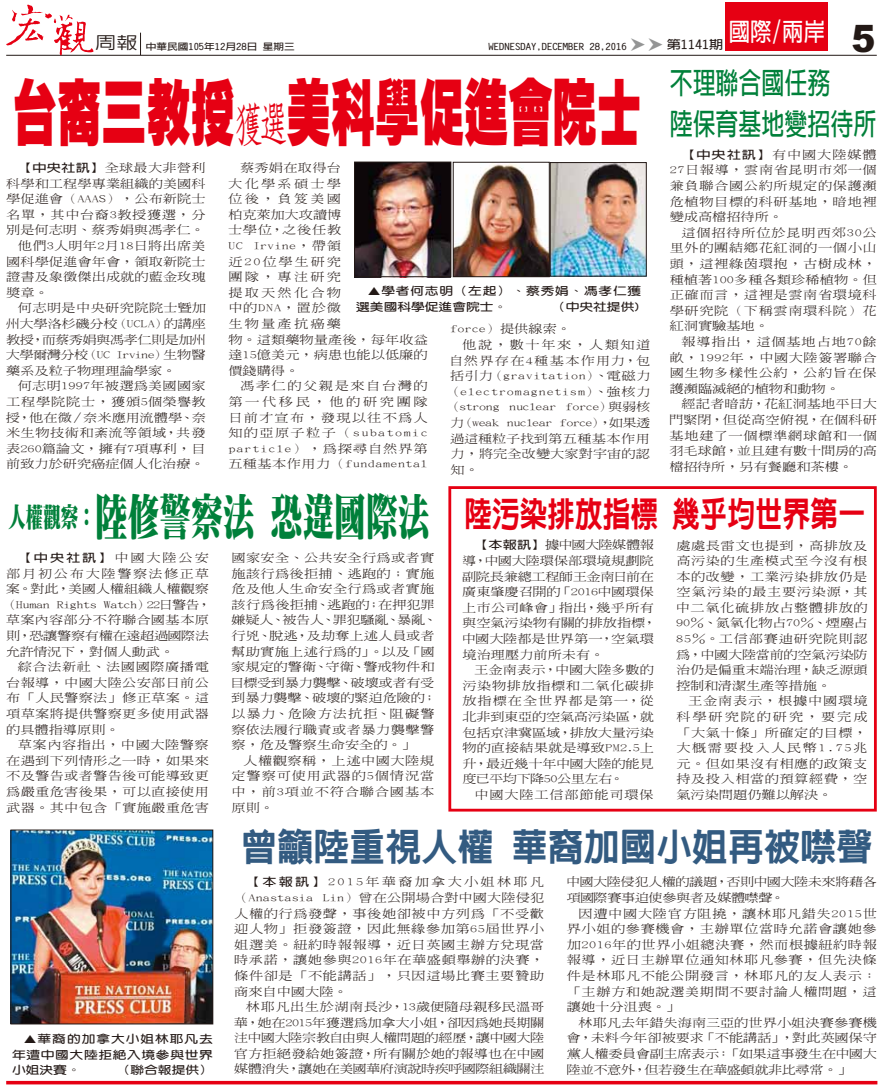
<style>
.page{position:relative;width:883px;height:1088px;background:#fff}
.page>*{position:absolute;margin:0;border:0;box-sizing:border-box;transform-origin:0 0}
.t1{font:70.88px "AR Hei B5 Ultra E Ten B5 H";color:#e60013;scale:.63 1}
.t2{font:48.38px "AR Ming B5 Ultra E Ten B5 H";color:#00803a;scale:.66 1}
.t3{font:37.75px "AR Hei B5 Heavy E Ten B5 H";color:#335b81;scale:.95 1}
.t4{font:34.62px "AR Hei B5 Heavy E Ten B5 H";color:#e60013;scale:.8 1}
.t5{font:29.5px/40.4px "AR Hei B5 Bold E Ten B5 H";color:#00803a;scale:.78 1}
.t6{font:12px "AR Hei B5 Bold E Ten B5 H";color:#231916;scale:1.18 1}
.t7{font:11.38px/15.6px "AR Ming B5 Light E Ten B5 H";letter-spacing:.01em;color:#231916;text-align:justify;scale:1.25 1}
.t8{font:11.38px/15.6px "AR Ming B5 Light E Ten B5 H";letter-spacing:.045em;color:#231916;scale:1.25 1}
.t9{font:11.38px/15.6px "AR Ming B5 Light E Ten B5 H";letter-spacing:-.01em;color:#231916;scale:1.25 1}
.t10{font:11.38px "AR Ming B5 Light E Ten B5 H";letter-spacing:-.04em;color:#231916;scale:1.25 1}
.t11{font:11.38px/15.6px "AR Ming B5 Light E Ten B5 H";letter-spacing:-.03em;color:#231916;scale:1.25 1}
.t12{font:11.38px "AR Ming B5 Light E Ten B5 H";letter-spacing:.055em;color:#231916;scale:1.25 1}
.t13{font:11.38px "AR Ming B5 Light E Ten B5 H";letter-spacing:-.02em;color:#231916;scale:1.25 1}
.t14{font:11.38px "AR Ming B5 Light E Ten B5 H";letter-spacing:.035em;color:#231916;scale:1.25 1}
.t15{font:11.38px "AR Ming B5 Light E Ten B5 H";letter-spacing:-.035em;color:#231916;scale:1.25 1}
.t16{font:11.38px "AR Ming B5 Light E Ten B5 H";letter-spacing:.03em;color:#231916;scale:1.25 1}
.t17{font:11.38px "AR Ming B5 Light E Ten B5 H";letter-spacing:.09em;color:#231916;scale:1.25 1}
.t18{font:11.38px "AR Ming B5 Light E Ten B5 H";letter-spacing:.115em;color:#231916;scale:1.25 1}
.t19{font:11.38px "AR Hei B5 Bold E Ten B5 H";color:#231916;scale:1.25 1}
.t20{font:11.38px "AR Ming B5 Light E Ten B5 H";letter-spacing:.06em;color:#231916;scale:1.25 1}
.t21{font:11px/15.5px "AR Yuan B5 Bold E Ten B5 H";letter-spacing:.045em;color:#231916;text-align:justify;scale:1.25 1}
.t22{font:9px "AR Hei B5 Bold E Ten B5 H";color:#231916;scale:1.18 1}
.s1{font-family:"AR Fang Song B5 Bold E Ten B5 H";font-size:46.88px}
.s2{font-family:"AR Hei B5 Bold E Ten B5 H"}
.s3{font-family:"Arial";font-weight:900;font-size:37.88px}
.s4{font-family:"AR Ming B5 Light E Ten B5 H"}
</style>
<div class="page">
<svg style="left:140px;top:33px;width:1px;height:22px"></svg>
<div style="left:725px;top:3px;width:102px;height:48px;background:#e60013"></div>
<hr style="left:6px;top:55px;width:870px;height:1px;background:#231916">
<svg style="left:6px;top:5px;width:87px;height:50px"></svg>
<div style="left:448px;top:486px;width:428px;height:325px;border:3px solid #e60013"></div>
<hr style="left:6px;top:1081px;width:871px;height:3px;background:#e60013">
<img style="left:354px;top:164px;width:97px;height:114px">
<div style="left:354px;top:162px;width:97px;height:115px;border:1px solid #231916"></div>
<img style="left:455px;top:162px;width:191px;height:115px">
<div style="left:453px;top:162px;width:96px;height:115px;border:1px solid #231916"></div>
<div style="left:550px;top:162px;width:96px;height:114px;border:1px solid #231916"></div>
<img style="left:13px;top:832px;width:198px;height:190px">
<div style="left:11px;top:830px;width:202px;height:194px;border:1px solid #231916"></div>
<p class="t22" style="left:95px;top:43px;width:171px"><sup>周報</sup> 中華民國105年12月28日 星期三</p>
<p class="t22" style="left:488px;top:43px;width:119px">WEDNESDAY,DECEMBER 28,2016</p>
<h1 class="t1" style="left:13px;top:85px;width:999px">台裔三教授<span class="s1">獲選</span>美科學促進會院士</h1>
<p class="t7" style="left:18px;top:161px;width:152px"><span class="s2">【中央社訊】</span>全球最大非營利</p>
<p class="t7" style="left:6px;top:177px;width:161px">科學和工程學專業組織的美國科</p>
<p class="t7" style="left:6px;top:193px;width:161px">學促進會（AAAS），公布新院士</p>
<p class="t8" style="left:6px;top:208px;width:161px">名單，其中台裔3教授獲選，分</p>
<p class="t7" style="left:6px;top:224px;width:160px">別是何志明、蔡秀娟與馮孝仁。</p>
<p class="t7" style="left:18px;top:239px;width:152px">他們3人明年2月18日將出席美</p>
<p class="t7" style="left:6px;top:255px;width:161px">國科學促進會年會，領取新院士</p>
<p class="t7" style="left:6px;top:271px;width:161px">證書及象徵傑出成就的藍金玫瑰</p>
<p class="t7" style="left:6px;top:286px;width:36px">獎章。</p>
<p class="t7" style="left:18px;top:302px;width:152px">何志明是中央研究院院士暨加</p>
<p class="t9" style="left:6px;top:317px;width:161px">州大學洛杉磯分校（UCLA）的講座</p>
<p class="t15" style="left:6px;top:335px;width:161px">教授，而蔡秀娟與馮孝仁則是加州</p>
<p class="t10" style="left:6px;top:351px;width:161px">大學爾灣分校（UC Irvine）生物醫</p>
<p class="t7" style="left:6px;top:364px;width:138px">藥系及粒子物理理論學家。</p>
<p class="t7" style="left:18px;top:380px;width:152px">何志明1997年被選為美國國家</p>
<p class="t12" style="left:6px;top:397px;width:161px">工程學院院士，獲頒5個榮譽教</p>
<p class="t7" style="left:6px;top:411px;width:161px">授，他在微／奈米應用流體學、奈</p>
<p class="t16" style="left:6px;top:429px;width:161px">米生物技術和紊流等領域，共發</p>
<p class="t7" style="left:6px;top:442px;width:161px">表260篇論文，擁有7項專利，目</p>
<p class="t7" style="left:6px;top:458px;width:160px">前致力於研究癌症個人化治療。</p>
<p class="t8" style="left:228px;top:162px;width:161px;text-indent:12px">蔡秀娟在取得台<br>大化學系碩士學<br>位後，負笈美國<br>柏克萊加大攻讀博<br>士學位，之後任教<br>UC Irvine，帶領<br>近20位學生研究<br>團隊，專注研究<br>提取天然化合物<br>中的DNA，置於微<br>生物量產抗癌藥<br>物。這類藥物量產後，每年收益達15億美元，病患也能以低廉的價錢購得。</p>
<p class="t7" style="left:228px;top:380px;width:161px;text-indent:12px">馮孝仁的父親是來自台灣的第一代移民，他的研究團隊日前才宣布，發現以往不為人知的亞原子粒子（subatomic particle），為探尋自然界第五種基本作用力（fundamental</p>
<p class="t21" style="left:356px;top:285px;width:229px;text-indent:25px">學者何志明（左起）、蔡秀娟、馮孝仁獲選美國科學促進會院士。</p>
<p class="t21" style="left:552px;top:300px;width:73px">（中央社提供)</p>
<p class="t7" style="left:450px;top:323px;width:98px">force）提供線索。</p>
<p class="t18" style="left:462px;top:340px;width:152px">他說，數十年來，人類知道</p>
<p class="t17" style="left:449px;top:356px;width:162px">自然界存在4種基本作用力，包</p>
<p class="t14" style="left:450px;top:372px;width:162px">括引力（gravitation）、電磁力</p>
<p class="t12" style="left:446px;top:387px;width:165px">（electromagnetism）、強核力</p>
<p class="t13" style="left:446px;top:403px;width:164px">（strong nuclear force）與弱核</p>
<p class="t10" style="left:450px;top:418px;width:162px">力（weak nuclear force），如果透</p>
<p class="t7" style="left:450px;top:432px;width:161px">過這種粒子找到第五種基本作用</p>
<p class="t7" style="left:450px;top:448px;width:161px">力，將完全改變大家對宇宙的認</p>
<p class="t7" style="left:450px;top:463px;width:24px">知。</p>
<p class="t6" style="left:666px;top:40px;width:178px">第1141期<sup>國際/兩岸</sup> <span class="s3">5</span></p>
<h3 class="t5" style="left:669px;top:67px;width:266px">不理聯合國任務<br>陸保育基地變招待所</h3>
<p class="t7" style="left:669px;top:148px;width:167px;text-indent:12px"><span class="s2">【中央社訊】</span>有中國大陸媒體27日報導，雲南省昆明市郊一個兼負聯合國公約所規定的保護瀕危植物目標的科研基地，暗地裡變成高檔招待所。</p>
<p class="t7" style="left:669px;top:226px;width:167px;text-indent:12px">這個招待所位於昆明西郊30公里外的團結鄉花紅洞的一個小山頭，這裡綠茵環抱，古樹成林，種植著100多種各類珍稀植物。但正確而言，這裡是雲南省環境科學研究院（下稱雲南環科院）花紅洞實驗基地。</p>
<p class="t7" style="left:669px;top:335px;width:167px;text-indent:12px">報導指出，這個基地占地70餘畝，1992年，中國大陸簽署聯合國生物多樣性公約，公約旨在保護瀕臨滅絕的植物和動物。</p>
<p class="t7" style="left:669px;top:398px;width:168px;text-indent:12px">經記者暗訪，花紅洞基地平日大門緊閉，但從高空俯視，在個科研基地建了一個標準網球館和一個羽毛球館，並且建有數十間房的高檔招待所，另有餐廳和茶樓。</p>
<h2 class="t2" style="left:8px;top:499px;width:639px"><sup>人權觀察：</sup>陸修警察法 恐違國際法</h2>
<p class="t19" style="left:18px;top:553px;width:154px">【中央社訊】<span class="s4">中國大陸公安</span></p>
<p class="t9" style="left:3px;top:567px;width:168px">部月初公布大陸警察法修正草案。對此，美國人權組織人權觀察（Human Rights Watch）22日警告，草案內容部分不符聯合國基本原則，恐讓警察有權在遠超過國際法允許情況下，對個人動武。</p>
<p class="t7" style="left:6px;top:661px;width:163px;text-indent:12px">綜合法新社、法國國際廣播電台報導，中國大陸公安部日前公布「人民警察法」修正草案。這項草案將提供警察更多使用武器的具體指導原則。</p>
<p class="t7" style="left:6px;top:739px;width:163px;text-indent:12px">草案內容指出，中國大陸警察在遇到下列情形之一時，如果來不及警告或者警告後可能導致更為嚴重危害後果，可以直接使用武器。其中包含「實施嚴重危害</p>
<p class="t7" style="left:230px;top:551px;width:167px;text-align:left">國家安全、公共安全行為或者實施該行為後拒捕、逃跑的；實施危及他人生命安全行為或者實施該行為後拒捕、逃跑的；在押犯罪嫌疑人、被告人、罪犯騷亂、暴亂、行兇、脫逃，及劫奪上述人員或者幫助實施上述行為的」。以及「國家規定的警衛、守衛、警戒物件和目標受到暴力襲擊、破壞或者有受到暴力襲擊、破壞的緊迫危險的；以暴力、危險方法抗拒、阻礙警察依法履行職責或者暴力襲擊警察，危及警察生命安全的。」</p>
<p class="t7" style="left:231px;top:754px;width:164px;text-indent:12px">人權觀察稱，上述中國大陸規定警察可使用武器的5個情況當中，前3項並不符合聯合國基本原則。</p>
<h3 class="t4" style="left:464px;top:501px;width:503px">陸污染排放指標 幾乎均世界第一</h3>
<p class="t7" style="left:461px;top:539px;width:157px;text-align:left;text-indent:13px"><span class="s2">【本報訊】</span>據中國大陸媒體報導，中國大陸環保部環境規劃院副院長兼總工程師王金南日前在廣東肇慶召開的「2016中國環保上市公司峰會」指出，幾乎所有與空氣污染物有關的排放指標，中國大陸都是世界第一，空氣環境治理壓力前所未有。</p>
<p class="t7" style="left:462px;top:664px;width:155px;text-indent:12px">王金南表示，中國大陸多數的污染物排放指標和二氧化碳排放指標在全世界都是第一，從北非到東亞的空氣高污染區，就包括京津冀區域，排放大量污染物的直接結果就是導致PM2.5上升，最近幾十年中國大陸的能見度已平均下降50公里左右。</p>
<p class="t20" style="left:474px;top:790px;width:145px">中國大陸工信部節能司環保</p>
<p class="t7" style="left:675px;top:539px;width:155px">處處長雷文也提到，高排放及高污染的生產模式至今沒有根本的改變，工業污染排放仍是空氣污染的最主要污染源，其中二氧化硫排放占整體排放的90％、氮氧化物占70％、煙塵占85％。工信部賽迪研究院則認為，中國大陸當前的空氣污染防治仍是偏重末端治理，缺乏源頭控制和清潔生產等措施。</p>
<p class="t7" style="left:676px;top:695px;width:154px;text-indent:12px">王金南表示，根據中國環境科學研究院的研究，要完成「大氣十條」所確定的目標，大概需要投入人民幣1.75兆元。但如果沒有相應的政策支持及投入相當的預算經費，空氣污染問題仍難以解決。</p>
<p class="t21" style="left:12px;top:1033px;width:162px;text-indent:25px">華裔的加拿大小姐林耶凡去年遭中國大陸拒絕入境參與世界小姐決賽。</p>
<p class="t21" style="left:117px;top:1064px;width:78px">（聯合報提供）</p>
<h3 class="t3" style="left:241px;top:832px;width:665px">曾籲陸重視人權 華裔加國小姐再被噤聲</h3>
<p class="t7" style="left:234px;top:876px;width:249px;text-indent:12px"><span class="s2">【本報訊】</span>2015年華裔加拿大小姐林耶凡（Anastasia Lin）曾在公開場合對中國大陸侵犯人權的行為發聲，事後她卻被中方列為「不受歡迎人物」拒發簽證，因此無緣參加第65屆世界小姐選美。紐約時報報導，近日英國主辦方兌現當時承諾，讓她參與2016年在華盛頓舉辦的決賽，條件卻是「不能講話」，只因這場比賽主要贊助商來自中國大陸。</p>
<p class="t7" style="left:234px;top:1000px;width:250px;text-indent:12px">林耶凡出生於湖南長沙，13歲便隨母親移民溫哥華，她在2015年獲選為加拿大小姐，卻因為她長期關注中國大陸宗教自由與人權問題的經歷，讓中國大陸官方拒絕發給她簽證，所有關於她的報導也在中國媒體消失，讓她在美國華府演說時疾呼國際組織關注</p>
<p class="t11" style="left:566px;top:876px;width:250px">中國大陸侵犯人權的議題，否則中國大陸未來將藉各項國際賽事迫使參與者及媒體噤聲。</p>
<p class="t7" style="left:566px;top:907px;width:249px;text-indent:12px">因遭中國大陸官方阻撓，讓林耶凡錯失2015世界小姐的參賽機會，主辦單位當時允諾會讓她參加2016年的世界小姐總決賽，然而根據紐約時報報導，近日主辦單位通知林耶凡參賽，但先決條件是林耶凡不能公開發言，林耶凡的友人表示：「主辦方和她說選美期間不要討論人權問題，這讓她十分沮喪。」</p>
<p class="t7" style="left:566px;top:1016px;width:250px;text-indent:12px">林耶凡去年錯失海南三亞的世界小姐決賽參賽機會，未料今年卻被要求「不能講話」，對此英國保守黨人權委員會副主席表示：「如果這事發生在中國大陸並不意外，但若發生在華盛頓就非比尋常。」</p>
</div>
